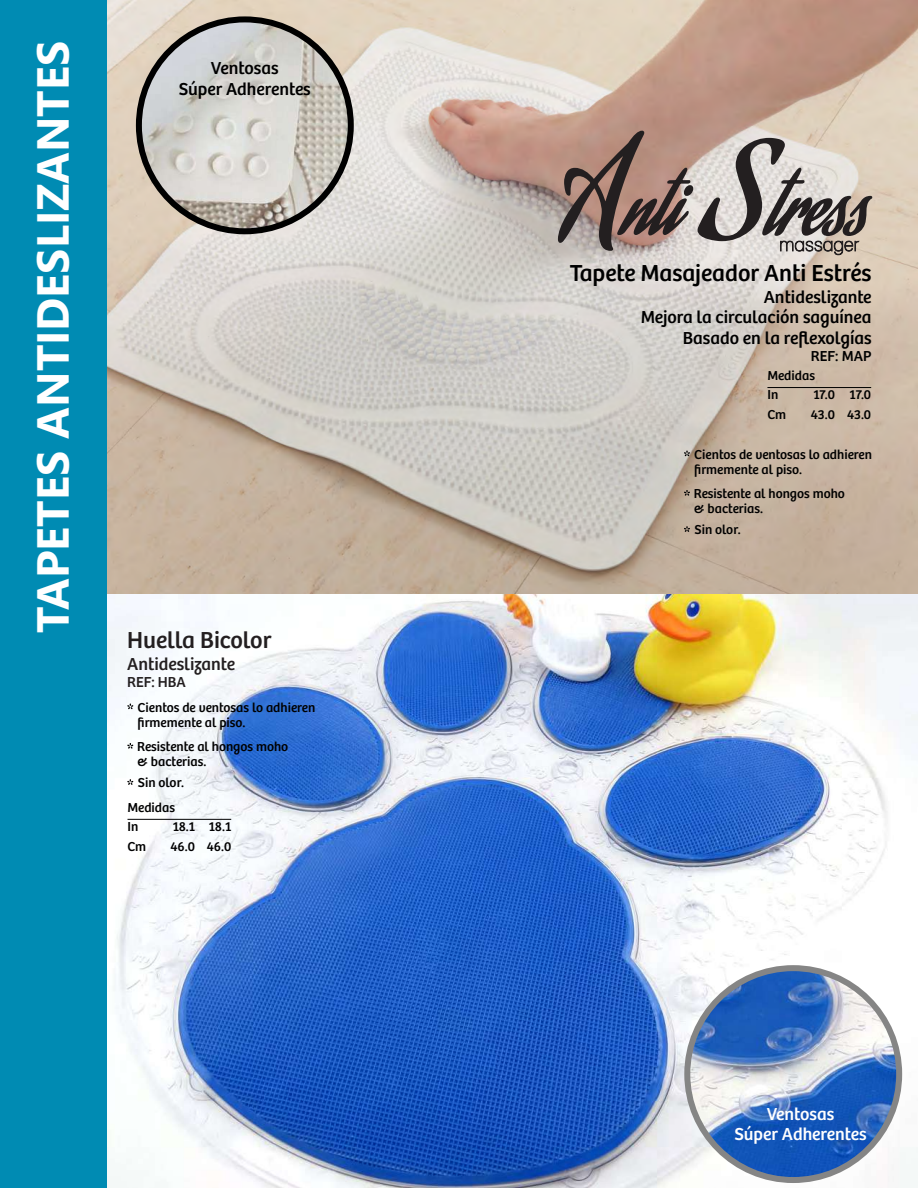
<style>
.page{position:relative;width:918px;height:1188px;background:#fff}
.page>*{position:absolute;margin:0;border:0;box-sizing:border-box;transform-origin:0 0}
.t1{font:700 45px "Nirmala UI";color:#fff}
.t2{font:24px "Bree";color:#000}
.t3{font:24px "Bree";color:#231f20}
.t4{font:18px/20.1px "Bree";color:#000;text-align:center}
.t5{font:18px/20.1px "Bree";color:#fff;text-align:center}
.t6{font:18px "Bree";color:#231f20}
.t7{font:15px "Bree";color:#000}
.t8{font:15px "Bree";color:#231f20}
.t9{font:13.5px/15.1px "Bree";color:#000}
</style>
<div class="page">
<img style="left:106px;top:0;width:812px;height:1188px">
<div style="left:0;top:0;width:106px;height:1188px;background:#008bb3"></div>
<img style="left:687px;top:968px;width:212px;height:212px;border-radius:50%">
<div style="left:684px;top:965px;width:218px;height:218px;border:6px solid #858585;border-radius:50%"></div>
<img style="left:139px;top:19px;width:212px;height:212px;border-radius:50%">
<div style="left:136px;top:16px;width:218px;height:218px;border:6px solid #000;border-radius:50%"></div>
<svg style="left:557px;top:130px;width:316px;height:126px;background:#a89992"></svg>
<hr style="left:767px;top:387px;width:104px;height:1px;background:#000">
<hr style="left:128px;top:819px;width:103px;height:1px;background:#000">
<svg style="left:684px;top:526px;width:6px;height:6px"></svg>
<svg style="left:684px;top:451px;width:6px;height:5px"></svg>
<svg style="left:684px;top:490px;width:6px;height:6px"></svg>
<svg style="left:127px;top:779px;width:6px;height:6px"></svg>
<svg style="left:127px;top:704px;width:6px;height:5px"></svg>
<svg style="left:127px;top:743px;width:6px;height:6px"></svg>
<h1 class="t1" style="left:36px;top:633px;width:593px;rotate:-90deg">TAPETES ANTIDESLIZANTES</h1>
<h3 class="t4" style="left:179px;top:60px;width:134px">Ventosas<br>Súper Adherentes</h3>
<h2 class="t3" style="left:127px;top:631px;width:146px">Huella Bicolor</h2>
<h3 class="t6" style="left:127px;top:657px;width:109px">Antideslizante</h3>
<p class="t8" style="left:127px;top:677px;width:60px">REF: HBA</p>
<p class="t9" style="left:138px;top:701px;width:179px">Cientos de ventosas lo adhieren firmemente al piso.</p>
<p class="t9" style="left:137px;top:740px;width:153px">Resistente al hongos moho &amp; bacterias.</p>
<p class="t9" style="left:138px;top:777px;width:48px">Sin olor.</p>
<p class="t9" style="left:128px;top:800px;width:49px;line-height:18.5px">Medidas<br>In</p>
<p class="t9" style="left:173px;top:820px;width:60px">18.1 18.1</p>
<p class="t9" style="left:128px;top:840px;width:20px">Cm</p>
<p class="t9" style="left:171px;top:840px;width:62px">46.0 46.0</p>
<h2 class="t2" style="left:570px;top:264px;width:303px">Tapete Masajeador Anti Estrés</h2>
<h3 class="t4" style="left:641px;top:289px;width:232px;text-align:right">Antideslizante<br>Mejora la circulación saguínea<br>Basado en la reflexolgías</h3>
<p class="t7" style="left:811px;top:350px;width:62px">REF: MAP</p>
<p class="t9" style="left:767px;top:368px;width:49px;line-height:18.5px">Medidas<br>In</p>
<p class="t9" style="left:813px;top:388px;width:59px">17.0 17.0</p>
<p class="t9" style="left:767px;top:408px;width:20px">Cm</p>
<p class="t9" style="left:811px;top:408px;width:62px">43.0 43.0</p>
<p class="t9" style="left:694px;top:449px;width:179px">Cientos de ventosas lo adhieren firmemente al piso.</p>
<p class="t9" style="left:694px;top:487px;width:153px">Resistente al hongos moho &amp; bacterias.</p>
<p class="t9" style="left:695px;top:524px;width:48px">Sin olor.</p>
<h3 class="t5" style="left:734px;top:1106px;width:134px">Ventosas<br>Súper Adherentes</h3>
</div>
